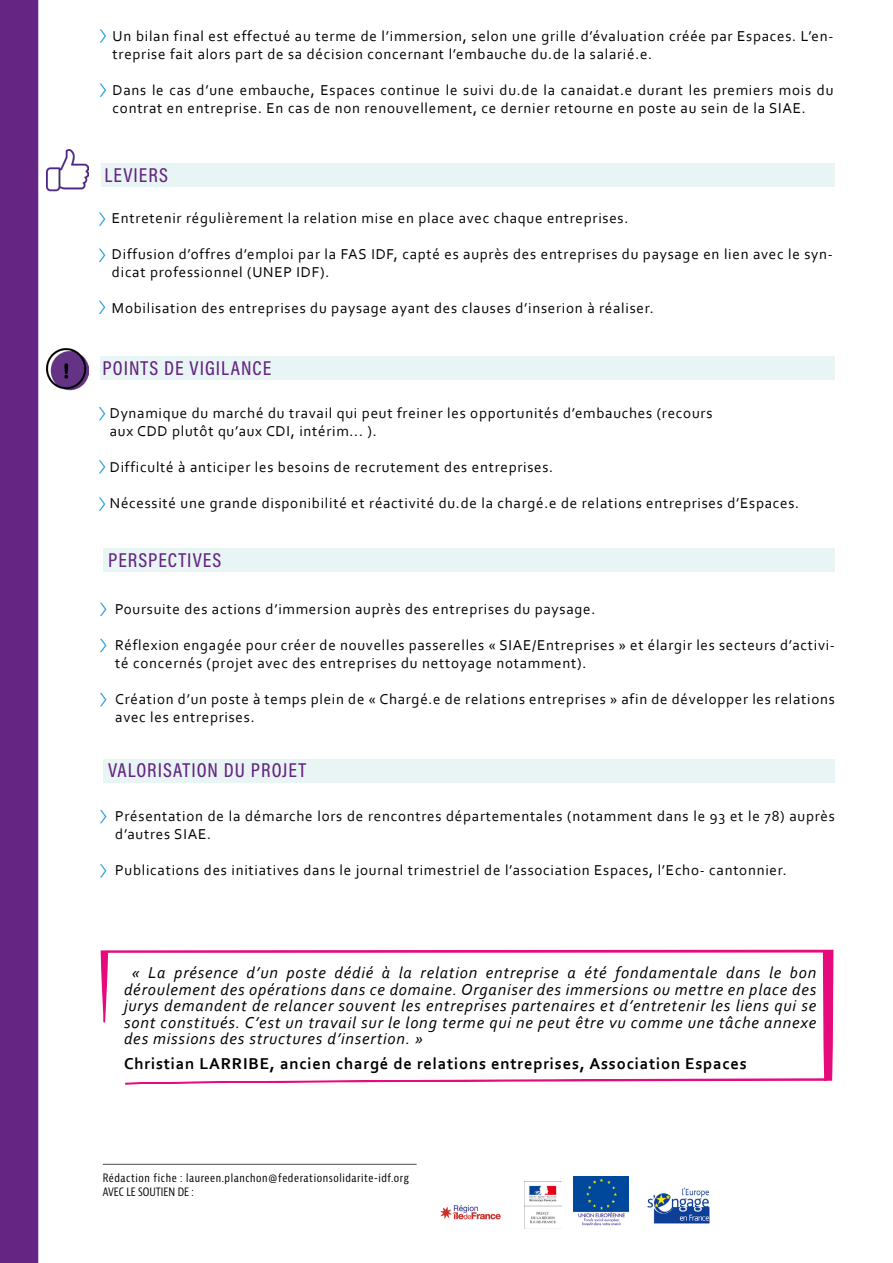
<style>
.page{position:relative;width:893px;height:1263px;background:#fff}
.page>*{position:absolute;margin:0;border:0;box-sizing:border-box;transform-origin:0 0}
.t1{font:500 20.25px "Acumin Pro Cond";letter-spacing:.05em;color:#642682}
.t2{font:italic 16.5px/16.5px "Corbel";letter-spacing:.05em;color:#000;text-align:justify}
.t3{font:700 16.5px "Corbel";letter-spacing:.05em;color:#000}
.t4{font:15px/18px "Corbel";letter-spacing:.05em;color:#000}
.t5{font:condensed 11.25px/13.5px "Bernina Sans";letter-spacing:.05em;color:#000}
</style>
<div class="page">
<div style="left:0;top:0;width:38px;height:1263px;background:#642682"></div>
<svg style="left:100px;top:29px;width:6px;height:14px"></svg>
<svg style="left:100px;top:84px;width:6px;height:13px"></svg>
<svg style="left:99px;top:212px;width:6px;height:14px"></svg>
<div style="left:101px;top:163px;width:734px;height:23px;background:#e9f5f4"></div>
<img style="left:46px;top:149px;width:43px;height:42px">
<svg style="left:99px;top:249px;width:6px;height:13px"></svg>
<svg style="left:99px;top:301px;width:6px;height:13px"></svg>
<div style="left:100px;top:356px;width:735px;height:23px;background:#e9f5f4"></div>
<svg style="left:99px;top:407px;width:6px;height:13px"></svg>
<svg style="left:99px;top:460px;width:6px;height:14px"></svg>
<img style="left:46px;top:348px;width:43px;height:42px">
<svg style="left:99px;top:497px;width:736px;height:588px"></svg>
<hr style="left:103px;top:1164px;width:314px;height:1px;background:#4d4d4c">
<img style="left:440px;top:1205px;width:61px;height:15px">
<img style="left:573px;top:1176px;width:55px;height:49px">
<img style="left:647px;top:1187px;width:63px;height:37px">
<img style="left:524px;top:1181px;width:37px;height:48px">
<p class="t4" style="left:113px;top:27px;width:722px">Un bilan final est effectué au terme de l’immersion, selon une grille d’évaluation créée par Espaces. L’en&shy;treprise fait alors part de sa décision concernant l’embauche du.de la salarié.e.</p>
<p class="t4" style="left:113px;top:81px;width:722px">Dans le cas d’une embauche, Espaces continue le suivi du.de la canaidat.e durant les premiers mois du contrat en entreprise. En cas de non renouvellement, ce dernier retourne en poste au sein de la SIAE.</p>
<h1 class="t1" style="left:105px;top:162px;width:65px">LEVIERS</h1>
<p class="t4" style="left:112px;top:208px;width:518px">Entretenir régulièrement la relation mise en place avec chaque entreprises.</p>
<p class="t4" style="left:112px;top:244px;width:722px">Diffusion d’offres d’emploi par la FAS IDF, capté es auprès des entreprises du paysage en lien avec le syn&shy;dicat professionnel (UNEP IDF).</p>
<p class="t4" style="left:112px;top:298px;width:543px">Mobilisation des entreprises du paysage ayant des clauses d’inserion à réaliser.</p>
<h1 class="t1" style="left:102px;top:354px;width:170px">POINTS DE VIGILANCE</h1>
<p class="t4" style="left:110px;top:404px;width:604px">Dynamique du marché du travail qui peut freiner les opportunités d’embauches (recours aux CDD plutôt qu’aux CDI, intérim... ).</p>
<p class="t4" style="left:110px;top:458px;width:445px">Difficulté à anticiper les besoins de recrutement des entreprises.</p>
<p class="t4" style="left:110px;top:494px;width:691px">Nécessité une grande disponibilité et réactivité du.de la chargé.e de relations entreprises d’Espaces.</p>
<h1 class="t1" style="left:108px;top:547px;width:115px">PERSPECTIVES</h1>
<p class="t4" style="left:115px;top:599px;width:482px">Poursuite des actions d’immersion auprès des entreprises du paysage.</p>
<p class="t4" style="left:115px;top:635px;width:721px">Réflexion engagée pour créer de nouvelles passerelles « SIAE/Entreprises » et élargir les secteurs d’activi&shy;té concernés (projet avec des entreprises du nettoyage notamment).</p>
<p class="t4" style="left:115px;top:689px;width:721px">Création d’un poste à temps plein de « Chargé.e de relations entreprises » afin de développer les relations avec les entreprises.</p>
<h1 class="t1" style="left:108px;top:757px;width:200px">VALORISATION DU PROJET</h1>
<p class="t4" style="left:115px;top:807px;width:721px">Présentation de la démarche lors de rencontres départementales (notamment dans le 93 et le 78) auprès d’autres SIAE.</p>
<p class="t4" style="left:115px;top:861px;width:673px">Publications des initiatives dans le journal trimestriel de l’association Espaces, l’Echo- cantonnier.</p>
<p class="t2" style="left:124px;top:964px;width:694px;text-indent:8px">« La présence d’un poste dédié à la relation entreprise a été fondamentale dans le bon déroulement des opérations dans ce domaine. Organiser des immersions ou mettre en place des jurys demandent de relancer souvent les entreprises partenaires et d’entretenir les liens qui se sont constitués. C’est un travail sur le long terme qui ne peut être vu comme une tâche annexe des missions des structures d’insertion. »</p>
<p class="t3" style="left:124px;top:1053px;width:624px">Christian LARRIBE, ancien chargé de relations entreprises, Association Espaces</p>
<p class="t5" style="left:103px;top:1171px;width:308px">Rédaction fiche : laureen.planchon@federationsolidarite-idf.org<br>AVEC LE SOUTIEN DE :</p>
</div>
